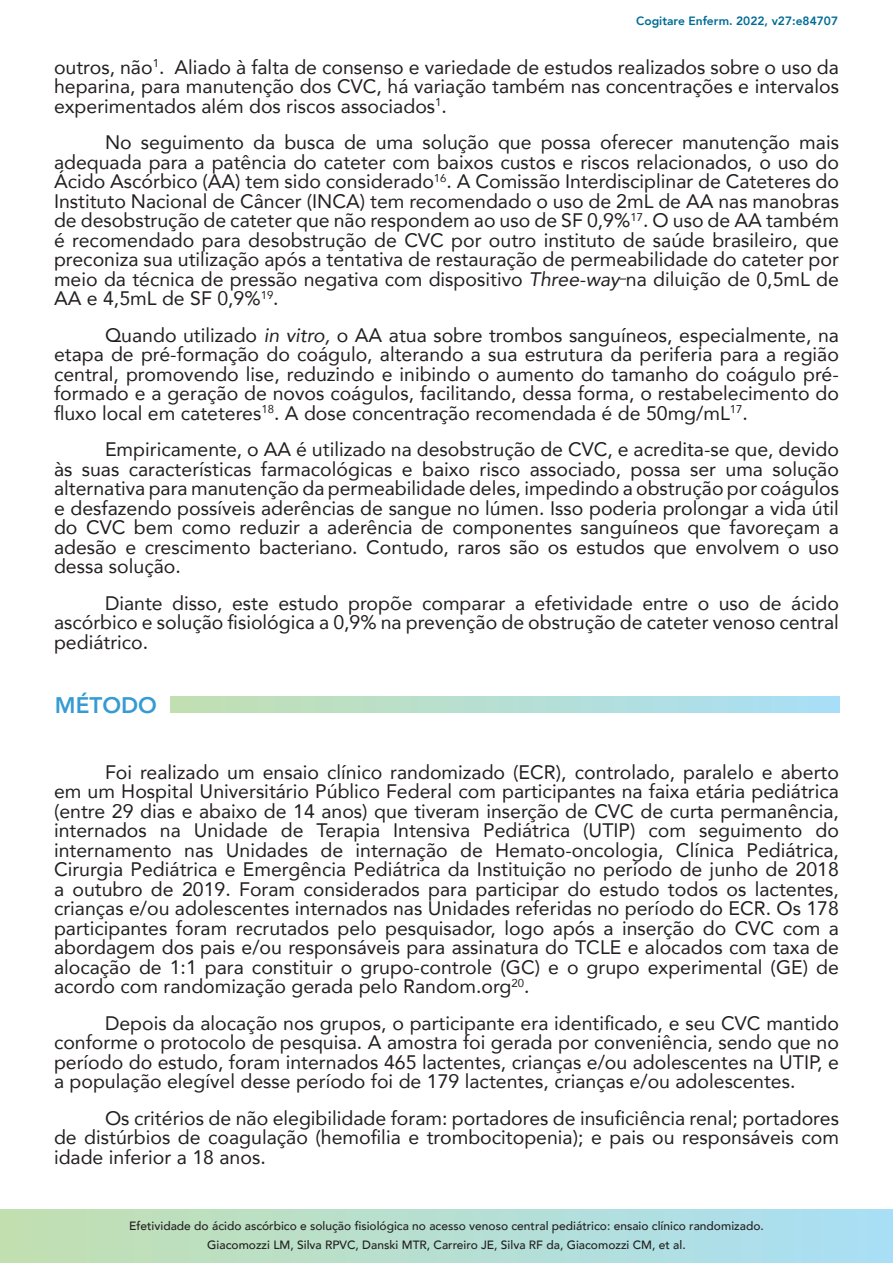
<style>
.page{position:relative;width:893px;height:1263px;background:#fff}
.page>*{position:absolute;margin:0;border:0;box-sizing:border-box;transform-origin:0 0}
.t1{font:800 22.5px "Avenir";color:#349bd3}
.TEXTO{font:19.5px/19.5px "Avenir";color:#231f20;text-align:justify}
.t2{font:500 12px/18.6px "Avenir";color:#231f20;text-align:center}
.t3{font:800 12px "Avenir";color:#006c95}
.s1{font-style:italic}
</style>
<div class="page">
<svg style="left:0;top:1209px;width:893px;height:54px;background:#b6dfd2"></svg>
<div style="left:171px;top:696px;width:669px;height:17px;background:linear-gradient(to right,#c2dfb1,#a9dff7)"></div>
<p class="t3" style="left:636px;top:10px;width:203px">Cogitare Enferm. 2022, v27:e84707</p>
<p class="TEXTO" style="left:54px;top:56px;width:786px">outros, não<sup>1</sup>. Aliado à falta de consenso e variedade de estudos realizados sobre o uso da heparina, para manutenção dos CVC, há variação também nas concentrações e intervalos experimentados além dos riscos associados<sup>1</sup>.</p>
<p class="TEXTO" style="left:54px;top:132px;width:786px;text-indent:51px">No seguimento da busca de uma solução que possa oferecer manutenção mais adequada para a patência do cateter com baixos custos e riscos relacionados, o uso do Ácido Ascórbico (AA) tem sido considerado<sup>16</sup>. A Comissão Interdisciplinar de Cateteres do Instituto Nacional de Câncer (INCA) tem recomendado o uso de 2mL de AA nas manobras de desobstrução de cateter que não respondem ao uso de SF 0,9%<sup>17</sup>. O uso de AA também é recomendado para desobstrução de CVC por outro instituto de saúde brasileiro, que preconiza sua utilização após a tentativa de restauração de permeabilidade do cateter por meio da técnica de pressão negativa com dispositivo <span class="s1">Three-way</span> na diluição de 0,5mL de AA e 4,5mL de SF 0,9%<sup>19</sup>.</p>
<p class="TEXTO" style="left:54px;top:324px;width:786px;text-indent:51px">Quando utilizado <span class="s1">in vitro,</span> o AA atua sobre trombos sanguíneos, especialmente, na etapa de pré-formação do coágulo, alterando a sua estrutura da periferia para a região central, promovendo lise, reduzindo e inibindo o aumento do tamanho do coágulo pré&shy;formado e a geração de novos coágulos, facilitando, dessa forma, o restabelecimento do fluxo local em cateteres<sup>18</sup>. A dose concentração recomendada é de 50mg/mL<sup>17</sup>.</p>
<p class="TEXTO" style="left:54px;top:439px;width:786px;text-indent:51px">Empiricamente, o AA é utilizado na desobstrução de CVC, e acredita-se que, devido às suas características farmacológicas e baixo risco associado, possa ser uma solução alternativa para manutenção da permeabilidade deles, impedindo a obstrução por coágulos e desfazendo possíveis aderências de sangue no lúmen. Isso poderia prolongar a vida útil do CVC bem como reduzir a aderência de componentes sanguíneos que favoreçam a adesão e crescimento bacteriano. Contudo, raros são os estudos que envolvem o uso dessa solução.</p>
<p class="TEXTO" style="left:54px;top:592px;width:786px;text-indent:51px">Diante disso, este estudo propõe comparar a efetividade entre o uso de ácido ascórbico e solução fisiológica a 0,9% na prevenção de obstrução de cateter venoso central pediátrico.</p>
<p class="t1" style="left:55px;top:684px;width:104px">MÉTODO</p>
<p class="TEXTO" style="left:54px;top:761px;width:786px;text-indent:51px">Foi realizado um ensaio clínico randomizado (ECR), controlado, paralelo e aberto em um Hospital Universitário Público Federal com participantes na faixa etária pediátrica (entre 29 dias e abaixo de 14 anos) que tiveram inserção de CVC de curta permanência, internados na Unidade de Terapia Intensiva Pediátrica (UTIP) com seguimento do internamento nas Unidades de internação de Hemato-oncologia, Clínica Pediátrica, Cirurgia Pediátrica e Emergência Pediátrica da Instituição no período de junho de 2018 a outubro de 2019. Foram considerados para participar do estudo todos os lactentes, crianças e/ou adolescentes internados nas Unidades referidas no período do ECR. Os 178 participantes foram recrutados pelo pesquisador, logo após a inserção do CVC com a abordagem dos pais e/ou responsáveis para assinatura do TCLE e alocados com taxa de alocação de 1:1 para constituir o grupo-controle (GC) e o grupo experimental (GE) de acordo com randomização gerada pelo Random.org<sup>20</sup>.</p>
<p class="TEXTO" style="left:54px;top:1012px;width:786px;text-indent:51px">Depois da alocação nos grupos, o participante era identificado, e seu CVC mantido conforme o protocolo de pesquisa. A amostra foi gerada por conveniência, sendo que no período do estudo, foram internados 465 lactentes, crianças e/ou adolescentes na UTIP, e a população elegível desse período foi de 179 lactentes, crianças e/ou adolescentes.</p>
<p class="TEXTO" style="left:54px;top:1107px;width:786px;text-indent:51px">Os critérios de não elegibilidade foram: portadores de insuficiência renal; portadores de distúrbios de coagulação (hemofilia e trombocitopenia); e pais ou responsáveis com idade inferior a 18 anos.</p>
<p class="t2" style="left:129px;top:1216px;width:636px">Efetividade do ácido ascórbico e solução fisiológica no acesso venoso central pediátrico: ensaio clínico randomizado.<br>Giacomozzi LM, Silva RPVC, Danski MTR, Carreiro JE, Silva RF da, Giacomozzi CM, et al.</p>
</div>
